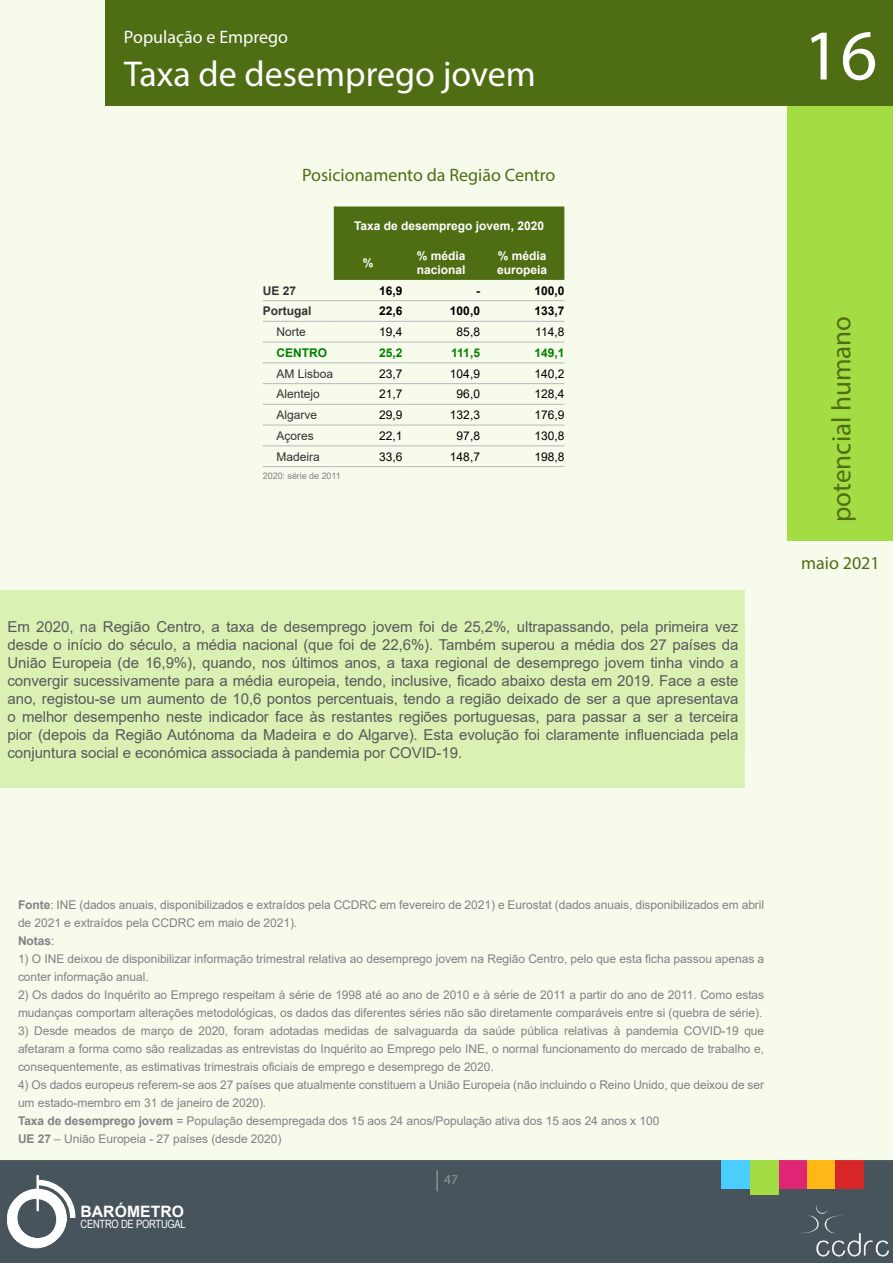
<style>
.page{position:relative;width:893px;height:1263px;background:#fff}
.page>*{position:absolute;margin:0;border:0;box-sizing:border-box;transform-origin:0 0}
.t1{font:72px "Myriad Pro";color:#fff}
.t2{font:36px "Myriad Pro";color:#fff}
.t3{font:27px "Myriad Pro";color:#4f6d13}
.t4{font:18px "Myriad Pro";color:#4f6d13}
.t5{font:18px "Myriad Pro";color:#fff}
.t6{font:700 15.6px "Arial";letter-spacing:.005em;color:#fff}
.t7{font:15px/18px "Arial";letter-spacing:-.005em;color:#58595b;text-align:justify}
.t8{font:13.5px "Myriad Pro";color:#939598}
.t9{font:12px/18px "Arial";letter-spacing:-.005em;color:#808285}
.t10{font:12px "Arial";color:#000}
.t11{font:700 12px/14.4px "Arial";color:#fff}
.t12{font:12px "Arial";color:#333}
.t13{font:700 12px "Arial";color:#000}
.t14{font:700 12px "Arial";color:#008000}
.t15{font:700 12px "Arial";color:#333}
.t16{font:11.4px "Arial Narrow";letter-spacing:-.025em;color:#fff}
.t17{font:9px "Arial";letter-spacing:-.005em;color:#808285}
.s1{font-weight:700}
.s2{font-size:21px}
</style>
<div class="page">
<div style="left:0;top:1160px;width:893px;height:103px;background:#48545c"></div>
<div style="left:807px;top:1160px;width:29px;height:29px;background:#ffb816"></div>
<img style="left:801px;top:1205px;width:87px;height:52px">
<svg style="left:7px;top:1179px;width:69px;height:69px"></svg>
<div style="left:37px;top:1176px;width:1px;height:34px;border:1px solid #fff"></div>
<div style="left:778px;top:1160px;width:29px;height:29px;background:#e02574"></div>
<div style="left:836px;top:1160px;width:28px;height:29px;background:#d62628"></div>
<div style="left:0;top:0;width:893px;height:1160px;background:#f6fbec"></div>
<div style="left:750px;top:1160px;width:28px;height:35px;background:#a4dc43"></div>
<div style="left:722px;top:1160px;width:28px;height:29px;background:#4acdff"></div>
<div style="left:105px;top:0;width:788px;height:105px;background:#4f6d13"></div>
<div style="left:788px;top:105px;width:105px;height:435px;background:#a4dc43"></div>
<div style="left:334px;top:206px;width:230px;height:74px;background:#4f6d13"></div>
<hr style="left:263px;top:300px;width:71px;height:1px;background:#c0c0c0">
<hr style="left:334px;top:300px;width:68px;height:1px;background:#c0c0c0">
<hr style="left:402px;top:300px;width:78px;height:1px;background:#c0c0c0">
<hr style="left:480px;top:300px;width:84px;height:1px;background:#c0c0c0">
<hr style="left:263px;top:321px;width:71px;height:1px;background:#c0c0c0">
<hr style="left:334px;top:321px;width:68px;height:1px;background:#c0c0c0">
<hr style="left:402px;top:321px;width:78px;height:1px;background:#c0c0c0">
<hr style="left:480px;top:321px;width:84px;height:1px;background:#c0c0c0">
<hr style="left:263px;top:342px;width:71px;height:1px;background:#c0c0c0">
<hr style="left:334px;top:342px;width:68px;height:1px;background:#c0c0c0">
<hr style="left:402px;top:342px;width:78px;height:1px;background:#c0c0c0">
<hr style="left:480px;top:342px;width:84px;height:1px;background:#c0c0c0">
<hr style="left:263px;top:362px;width:71px;height:1px;background:#c0c0c0">
<hr style="left:334px;top:362px;width:68px;height:1px;background:#c0c0c0">
<hr style="left:402px;top:362px;width:78px;height:1px;background:#c0c0c0">
<hr style="left:480px;top:362px;width:84px;height:1px;background:#c0c0c0">
<hr style="left:263px;top:383px;width:71px;height:1px;background:#c0c0c0">
<hr style="left:334px;top:383px;width:68px;height:1px;background:#c0c0c0">
<hr style="left:402px;top:383px;width:78px;height:1px;background:#c0c0c0">
<hr style="left:480px;top:383px;width:84px;height:1px;background:#c0c0c0">
<hr style="left:263px;top:404px;width:71px;height:1px;background:#c0c0c0">
<hr style="left:334px;top:404px;width:68px;height:1px;background:#c0c0c0">
<hr style="left:402px;top:404px;width:78px;height:1px;background:#c0c0c0">
<hr style="left:480px;top:404px;width:84px;height:1px;background:#c0c0c0">
<hr style="left:263px;top:424px;width:71px;height:2px;background:#c0c0c0">
<hr style="left:334px;top:424px;width:68px;height:2px;background:#c0c0c0">
<hr style="left:402px;top:424px;width:78px;height:2px;background:#c0c0c0">
<hr style="left:480px;top:424px;width:84px;height:2px;background:#c0c0c0">
<hr style="left:263px;top:445px;width:71px;height:1px;background:#c0c0c0">
<hr style="left:334px;top:445px;width:68px;height:1px;background:#c0c0c0">
<hr style="left:402px;top:445px;width:78px;height:1px;background:#c0c0c0">
<hr style="left:480px;top:445px;width:84px;height:1px;background:#c0c0c0">
<hr style="left:263px;top:466px;width:71px;height:1px;background:#c0c0c0">
<hr style="left:334px;top:466px;width:68px;height:1px;background:#c0c0c0">
<hr style="left:402px;top:466px;width:78px;height:1px;background:#c0c0c0">
<hr style="left:480px;top:466px;width:84px;height:1px;background:#c0c0c0">
<div style="left:0;top:590px;width:744px;height:198px;background:#dbf1b4"></div>
<h3 class="t5" style="left:124px;top:26px;width:166px">População e Emprego</h3>
<h2 class="t2" style="left:124px;top:52px;width:413px">Taxa de desemprego jovem</h2>
<h3 class="t4" style="left:302px;top:164px;width:255px">Posicionamento da Região Centro</h3>
<p class="t11" style="left:354px;top:219px;width:191px">Taxa de desemprego jovem, 2020</p>
<p class="t11" style="left:363px;top:255px;width:12px">%</p>
<p class="t11" style="left:417px;top:248px;width:50px">% média nacional</p>
<p class="t11" style="left:497px;top:248px;width:52px">% média europeia</p>
<p class="t15" style="left:263px;top:282px;width:35px">UE 27</p>
<p class="t13" style="left:379px;top:282px;width:25px">16,9</p>
<p class="t13" style="left:476px;top:282px;width:5px">-</p>
<p class="t13" style="left:534px;top:282px;width:32px">100,0</p>
<p class="t15" style="left:263px;top:303px;width:50px">Portugal</p>
<p class="t13" style="left:379px;top:303px;width:25px">22,6</p>
<p class="t13" style="left:450px;top:303px;width:32px">100,0</p>
<p class="t13" style="left:534px;top:303px;width:32px">133,7</p>
<p class="t12" style="left:276px;top:324px;width:31px">Norte</p>
<p class="t10" style="left:379px;top:324px;width:25px">19,4</p>
<p class="t10" style="left:457px;top:324px;width:25px">85,8</p>
<p class="t10" style="left:535px;top:324px;width:31px">114,8</p>
<p class="t14" style="left:276px;top:344px;width:52px">CENTRO</p>
<p class="t14" style="left:379px;top:344px;width:25px">25,2</p>
<p class="t14" style="left:451px;top:344px;width:30px">111,5</p>
<p class="t14" style="left:534px;top:344px;width:32px">149,1</p>
<p class="t12" style="left:276px;top:365px;width:58px">AM Lisboa</p>
<p class="t10" style="left:379px;top:365px;width:25px">23,7</p>
<p class="t10" style="left:450px;top:365px;width:32px">104,9</p>
<p class="t10" style="left:534px;top:365px;width:32px">140,2</p>
<p class="t12" style="left:276px;top:386px;width:45px">Alentejo</p>
<p class="t10" style="left:379px;top:386px;width:25px">21,7</p>
<p class="t10" style="left:457px;top:386px;width:25px">96,0</p>
<p class="t10" style="left:534px;top:386px;width:32px">128,4</p>
<p class="t12" style="left:276px;top:407px;width:42px">Algarve</p>
<p class="t10" style="left:379px;top:407px;width:25px">29,9</p>
<p class="t10" style="left:450px;top:407px;width:32px">132,3</p>
<p class="t10" style="left:534px;top:407px;width:32px">176,9</p>
<p class="t12" style="left:276px;top:427px;width:39px">Açores</p>
<p class="t10" style="left:379px;top:427px;width:25px">22,1</p>
<p class="t10" style="left:457px;top:427px;width:25px">97,8</p>
<p class="t10" style="left:534px;top:427px;width:32px">130,8</p>
<p class="t12" style="left:276px;top:448px;width:45px">Madeira</p>
<p class="t10" style="left:379px;top:448px;width:25px">33,6</p>
<p class="t10" style="left:450px;top:448px;width:32px">148,7</p>
<p class="t10" style="left:534px;top:448px;width:32px">198,8</p>
<p class="t17" style="left:263px;top:470px;width:80px">2020: série de 2011</p>
<p class="t7" style="left:8px;top:617px;width:732px">Em 2020, na Região Centro, a taxa de desemprego jovem foi de 25,2%, ultrapassando, pela primeira vez desde o início do século, a média nacional (que foi de 22,6%). Também superou a média dos 27 países da União Europeia (de 16,9%), quando, nos últimos anos, a taxa regional de desemprego jovem tinha vindo a convergir sucessivamente para a média europeia, tendo, inclusive, ficado abaixo desta em 2019. Face a este ano, registou-se um aumento de 10,6 pontos percentuais, tendo a região deixado de ser a que apresentava o melhor desempenho neste indicador face às restantes regiões portuguesas, para passar a ser a terceira pior (depois da Região Autónoma da Madeira e do Algarve). Esta evolução foi claramente influenciada pela conjuntura social e económica associada à pandemia por COVID-19.</p>
<h1 class="t1" style="left:803px;top:11px;width:75px">16</h1>
<h3 class="t3" style="left:825px;top:522px;width:208px;rotate:-90deg">potencial humano</h3>
<h3 class="t4" style="left:801px;top:551px;width:80px">maio 2021</h3>
<p class="t9" style="left:18px;top:896px;width:748px"><span class="s1">Fonte</span>: INE (dados anuais, disponibilizados e extraídos pela CCDRC em fevereiro de 2021) e Eurostat (dados anuais, disponibilizados em abril de 2021 e extraídos pela CCDRC em maio de 2021).<br><span class="s1">Notas</span>:</p>
<p class="t9" style="left:18px;top:950px;width:748px">1) O INE deixou de disponibilizar informação trimestral relativa ao desemprego jovem na Região Centro, pelo que esta ficha passou apenas a conter informação anual.</p>
<p class="t9" style="left:18px;top:986px;width:748px">2) Os dados do Inquérito ao Emprego respeitam à série de 1998 até ao ano de 2010 e à série de 2011 a partir do ano de 2011. Como estas mudanças comportam alterações metodológicas, os dados das diferentes séries não são diretamente comparáveis entre si (quebra de série).</p>
<p class="t9" style="left:18px;top:1022px;width:748px;text-align:justify">3) Desde meados de março de 2020, foram adotadas medidas de salvaguarda da saúde pública relativas à pandemia COVID-19 que afetaram a forma como são realizadas as entrevistas do Inquérito ao Emprego pelo INE, o normal funcionamento do mercado de trabalho e, consequentemente, as estimativas trimestrais oficiais de emprego e desemprego de 2020.</p>
<p class="t9" style="left:18px;top:1076px;width:748px">4) Os dados europeus referem-se aos 27 países que atualmente constituem a União Europeia (não incluindo o Reino Unido, que deixou de ser um estado-membro em 31 de janeiro de 2020).<br><span class="s1">Taxa de desemprego jovem</span> = População desempregada dos 15 aos 24 anos/População ativa dos 15 aos 24 anos x 100<br><span class="s1">UE 27</span> – União Europeia - 27 países (desde 2020)</p>
<h3 class="t6" style="left:81px;top:1200px;width:105px">BARÓMETRO</h3>
<p class="t16" style="left:81px;top:1215px;width:107px">CENTRO DE PORTUGAL</p>
<p class="t8" style="left:435px;top:1171px;width:25px"><span class="s2">|</span> 47</p>
</div>
